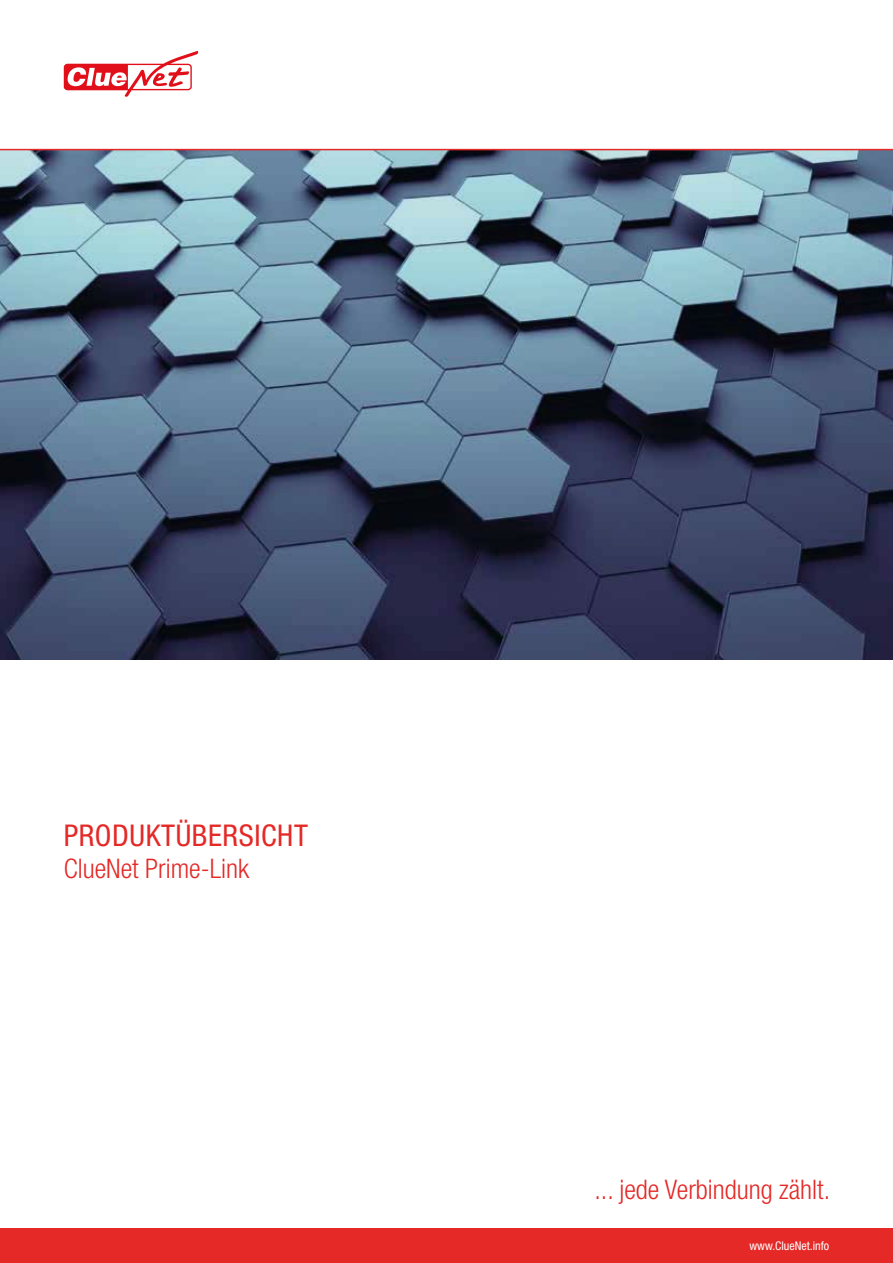
<style>
.page{position:relative;width:893px;height:1263px;background:#fff}
.page>*{position:absolute;margin:0;border:0;box-sizing:border-box;transform-origin:0 0}
.t1{font:condensed 30px "Helvetica Neue LT Std";letter-spacing:.02em;color:#e42926}
.t2{font:300 condensed 27px "Helvetica Neue LT Std";color:#e42926}
.t3{font:condensed 12px "Helvetica Neue LT Std";color:#fff}
</style>
<div class="page">
<img style="left:0;top:150px;width:893px;height:510px">
<div style="left:0;top:1229px;width:893px;height:34px;background:#e42926"></div>
<hr style="left:0;top:149px;width:893px;height:1px;background:#e42926">
<svg style="left:64px;top:51px;width:135px;height:46px"></svg>
<p class="t1" style="left:64px;top:818px;width:246px">PRODUKTÜBERSICHT</p>
<p class="t2" style="left:64px;top:853px;width:187px">ClueNet Prime-Link</p>
<p class="t2" style="left:594px;top:1174px;width:237px">... jede Verbindung zählt.</p>
<p class="t3" style="left:749px;top:1238px;width:81px">www.ClueNet.info</p>
</div>
